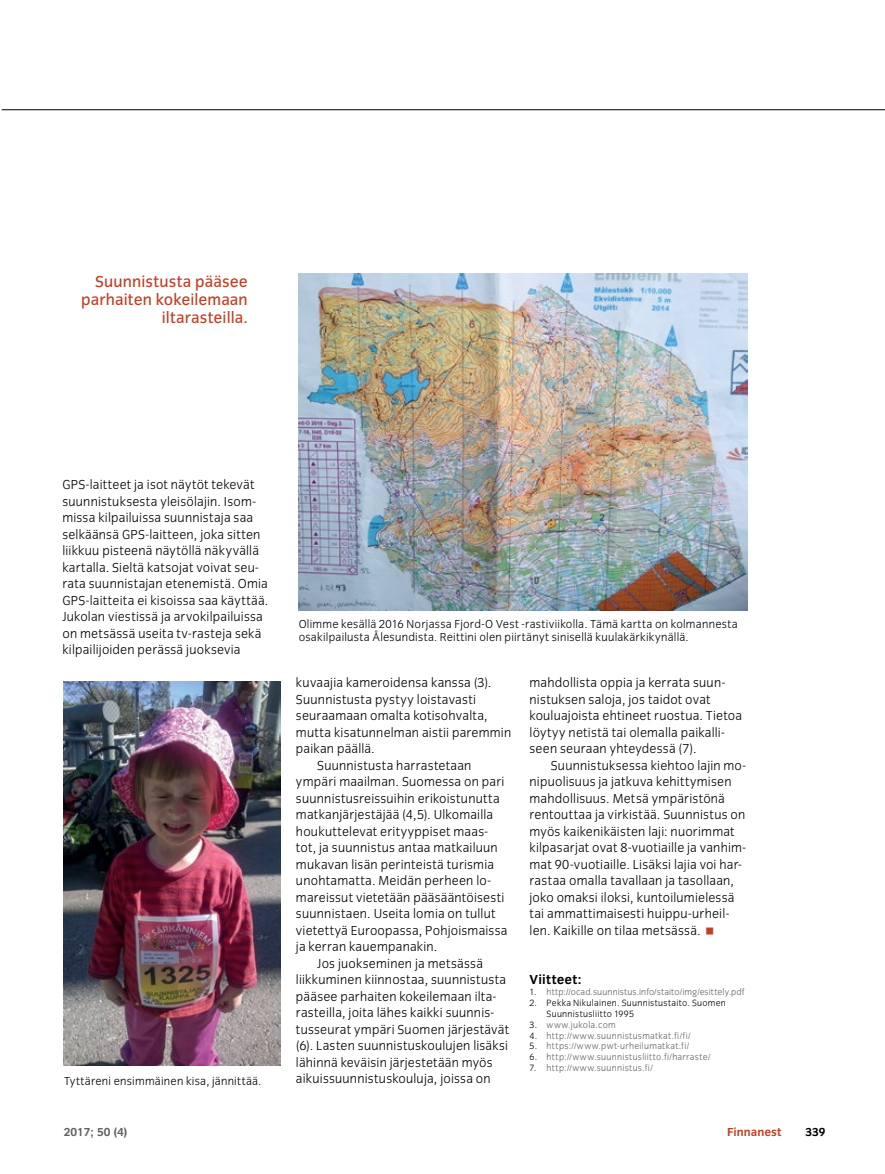
<style>
.page{position:relative;width:885px;height:1174px;background:#fff}
.page>*{position:absolute;margin:0;border:0;box-sizing:border-box;transform-origin:0 0}
.t1{font:16.5px/18px "Congress Sans";letter-spacing:.005em;color:#be4026;text-align:right}
.t2{font:300 13.5px/16.5px "Congress Sans";letter-spacing:.015em;color:#000}
.t3{font:700 13.5px "Congress Sans";letter-spacing:.02em;color:#000}
.t4{font:300 12px/13.5px "Congress Sans";letter-spacing:.02em;color:#000}
.t5{font:700 12px "Congress Sans";color:#636361}
.t6{font:700 12px "Congress Sans";color:#be4026}
.t7{font:700 12px "Congress Sans";color:#000}
.t8{font:300 9.45px "Congress Sans";letter-spacing:.03em;color:#636361}
.t9{font:300 9.45px/10.8px "Congress Sans";letter-spacing:.03em;color:#000}
.t10{font:300 9.45px "Congress Sans";letter-spacing:.01em;color:#636361}
.s1{color:#000}
</style>
<div class="page">
<hr style="left:2px;top:109px;width:882px;height:1px;background:#000">
<img style="left:64px;top:681px;width:216px;height:384px">
<img style="left:298px;top:274px;width:449px;height:336px">
<p class="t1" style="left:81px;top:272px;width:168px">Suunnistusta pääsee parhaiten kokeilemaan iltarasteilla.</p>
<p class="t2" style="left:62px;top:477px;width:207px">GPS-laitteet ja isot näytöt tekevät suunnistuksesta yleisölajin. Isom&shy;missa kilpailuissa suunnistaja saa selkäänsä GPS-laitteen, joka sitten liikkuu pisteenä näytöllä näkyvällä kartalla. Sieltä katsojat voivat seu&shy;rata suunnistajan etenemistä. Omia GPS-laitteita ei kisoissa saa käyttää.<br>Jukolan viestissä ja arvokilpailuissa on metsässä useita tv-rasteja sekä kilpailijoiden perässä juoksevia</p>
<p class="t4" style="left:64px;top:1074px;width:199px">Tyttäreni ensimmäinen kisa, jännittää.</p>
<p class="t4" style="left:298px;top:617px;width:440px">Olimme kesällä 2016 Norjassa Fjord-O Vest -rastiviikolla. Tämä kartta on kolmannesta osakilpailusta Ålesundista. Reittini olen piirtänyt sinisellä kuulakärkikynällä.</p>
<p class="t2" style="left:296px;top:675px;width:197px">kuvaajia kameroidensa kanssa (3).</p>
<p class="t2" style="left:296px;top:691px;width:182px">Suunnistusta pystyy loistavasti</p>
<p class="t2" style="left:296px;top:708px;width:193px">seuraamaan omalta kotisohvalta,</p>
<p class="t2" style="left:296px;top:724px;width:217px">mutta kisatunnelman aistii paremmin</p>
<p class="t2" style="left:296px;top:740px;width:80px">paikan päällä.</p>
<p class="t2" style="left:317px;top:757px;width:156px">Suunnistusta harrastetaan</p>
<p class="t2" style="left:296px;top:773px;width:210px">ympäri maailman. Suomessa on pari</p>
<p class="t2" style="left:296px;top:790px;width:205px">suunnistusreissuihin erikoistunutta</p>
<p class="t2" style="left:296px;top:806px;width:199px">matkanjärjestäjää (4,5). Ulkomailla</p>
<p class="t2" style="left:296px;top:823px;width:193px">houkuttelevat erityyppiset maas-</p>
<p class="t2" style="left:296px;top:839px;width:203px">tot, ja suunnistus antaa matkailuun</p>
<p class="t2" style="left:296px;top:856px;width:200px">mukavan lisän perinteistä turismia</p>
<p class="t2" style="left:296px;top:872px;width:196px">unohtamatta. Meidän perheen lo-</p>
<p class="t2" style="left:296px;top:889px;width:210px">mareissut vietetään pääsääntöisesti</p>
<p class="t2" style="left:296px;top:905px;width:201px">suunnistaen. Useita lomia on tullut</p>
<p class="t2" style="left:296px;top:922px;width:213px">vietettyä Euroopassa, Pohjoismaissa</p>
<p class="t2" style="left:296px;top:938px;width:143px">ja kerran kauempanakin.</p>
<p class="t2" style="left:317px;top:955px;width:167px">Jos juokseminen ja metsässä</p>
<p class="t2" style="left:296px;top:971px;width:212px">liikkuminen kiinnostaa, suunnistusta</p>
<p class="t2" style="left:296px;top:988px;width:202px">pääsee parhaiten kokeilemaan ilta-</p>
<p class="t2" style="left:296px;top:1004px;width:199px">rasteilla, joita lähes kaikki suunnis-</p>
<p class="t2" style="left:296px;top:1021px;width:215px">tusseurat ympäri Suomen järjestävät</p>
<p class="t2" style="left:296px;top:1037px;width:214px">(6). Lasten suunnistuskoulujen lisäksi</p>
<p class="t2" style="left:296px;top:1054px;width:198px">lähinnä keväisin järjestetään myös</p>
<p class="t2" style="left:296px;top:1070px;width:196px">aikuissuunnistuskouluja, joissa on</p>
<p class="t2" style="left:529px;top:674px;width:214px">mahdollista oppia ja kerrata suun&shy;nistuksen saloja, jos taidot ovat kouluajoista ehtineet ruostua. Tietoa löytyy netistä tai olemalla paikalli&shy;seen seuraan yhteydessä (7).</p>
<p class="t2" style="left:529px;top:757px;width:218px;text-indent:21px">Suunnistuksessa kiehtoo lajin mo&shy;nipuolisuus ja jatkuva kehittymisen mahdollisuus. Metsä ympäristönä rentouttaa ja virkistää. Suunnistus on myös kaikenikäisten laji: nuorimmat kilpasarjat ovat 8-vuotiaille ja vanhim&shy;mat 90-vuotiaille. Lisäksi lajia voi har&shy;rastaa omalla tavallaan ja tasollaan, joko omaksi iloksi, kuntoilumielessä tai ammattimaisesti huippu-urheil&shy;len. Kaikille on tilaa metsässä.</p>
<p class="t3" style="left:529px;top:972px;width:53px">Viitteet:</p>
<p class="t10" style="left:529px;top:987px;width:216px"><span class="s1">1.</span> http://ocad.suunnistus.info/staito/img/esittely.pdf</p>
<p class="t9" style="left:546px;top:997px;width:181px;text-indent:-17px">2. Pekka Nikulainen. Suunnistustaito. Suomen<br>Suunnistusliitto 1995</p>
<p class="t8" style="left:529px;top:1019px;width:88px"><span class="s1">3.</span> www.jukola.com</p>
<p class="t8" style="left:529px;top:1030px;width:162px"><span class="s1">4.</span> http://www.suunnistusmatkat.fi/fi/</p>
<p class="t8" style="left:529px;top:1041px;width:161px"><span class="s1">5.</span> https://www.pwt-urheilumatkat.fi/</p>
<p class="t8" style="left:529px;top:1052px;width:182px"><span class="s1">6.</span> http://www.suunnistusliitto.fi/harraste/</p>
<p class="t8" style="left:529px;top:1062px;width:125px"><span class="s1">7.</span> http://www.suunnistus.fi/</p>
<p class="t5" style="left:64px;top:1125px;width:65px">2017; 50 (4)</p>
<p class="t6" style="left:727px;top:1125px;width:56px">Finnanest</p>
<p class="t7" style="left:805px;top:1125px;width:22px">339</p>
</div>
